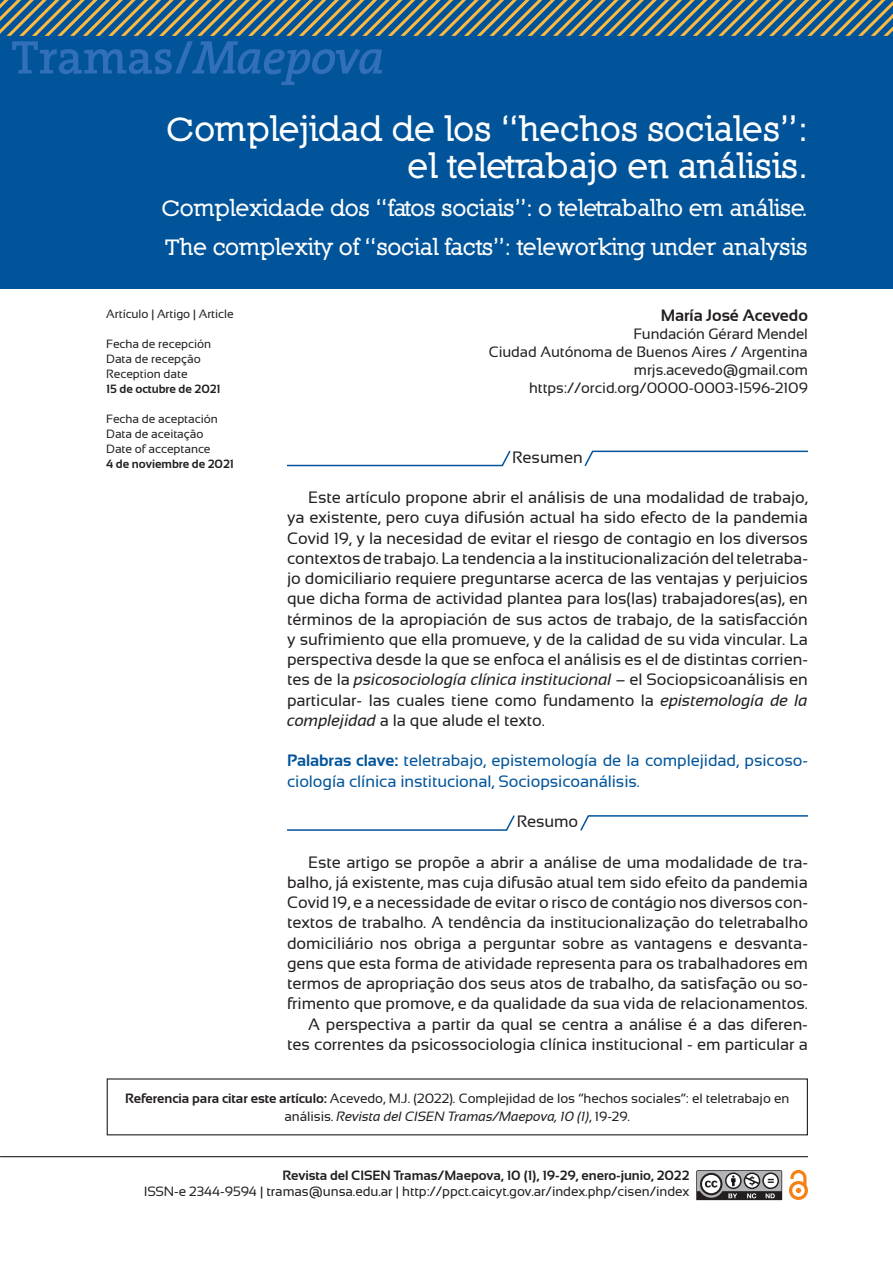
<style>
.page{position:relative;width:893px;height:1263px;background:#fff}
.page>*{position:absolute;margin:0;border:0;box-sizing:border-box;transform-origin:0 0}
.t1{font:36px/37.5px "Nilland Small Caps Bold";letter-spacing:-.005em;color:#fff;text-align:right}
.t2{font:24px/38.2px "Nilland Small Caps Bold";letter-spacing:-.015em;color:#fff}
.t3{font:16.5px/20.2px "Sansation";letter-spacing:-.005em;color:#231f20;text-align:justify}
.t4{font:16.5px/20.2px "Sansation";letter-spacing:-.005em;color:#01549a}
.t5{font:700 16.5px "Sansation";letter-spacing:-.005em;color:#231f20}
.t6{font:15px/18px "Sansation";letter-spacing:-.005em;color:#231f20;text-align:right}
.t7{font:13.5px/18px "Sansation";letter-spacing:-.005em;color:#231f20;text-align:center}
.t8{font:700 13.5px "Sansation";letter-spacing:-.005em;color:#231f20}
.t9{font:12px/15px "Sansation";letter-spacing:-.005em;color:#231f20}
.t10{font:700 12px "Sansation";letter-spacing:-.005em;color:#231f20}
.s1{font-style:italic}
.s2{font-weight:700}
</style>
<div class="page">
<svg style="left:696px;top:1170px;width:86px;height:30px"></svg>
<hr style="left:0;top:1156px;width:808px;height:1px;background:#231f20">
<svg style="left:789px;top:1170px;width:19px;height:30px"></svg>
<div style="left:0;top:0;width:893px;height:289px;background:#01549a"></div>
<svg style="left:0;top:0;width:893px;height:85px"></svg>
<svg style="left:287px;top:450px;width:224px;height:17px"></svg>
<svg style="left:584px;top:450px;width:224px;height:16px"></svg>
<svg style="left:287px;top:815px;width:228px;height:16px"></svg>
<svg style="left:580px;top:815px;width:228px;height:16px"></svg>
<h1 class="t1" style="left:166px;top:109px;width:643px">Complejidad de los “hechos sociales”: el teletrabajo en análisis.</h1>
<h2 class="t2" style="left:162px;top:189px;width:648px">Complexidade dos “fatos sociais”: o teletrabalho em análise.<br>The complexity of “social facts”: teleworking under analysis</h2>
<p class="t9" style="left:106px;top:306px;width:129px">Artículo | Artigo | Article</p>
<p class="t9" style="left:106px;top:336px;width:106px">Fecha de recepción<br>Data de recepção<br>Reception date</p>
<p class="t10" style="left:106px;top:382px;width:116px">15 de octubre de 2021</p>
<p class="t9" style="left:106px;top:411px;width:113px">Fecha de aceptación<br>Data de aceitação<br>Date of acceptance</p>
<p class="t10" style="left:106px;top:457px;width:129px">4 de noviembre de 2021</p>
<p class="t5" style="left:661px;top:306px;width:149px">María José Acevedo</p>
<p class="t6" style="left:489px;top:325px;width:321px">Fundación Gérard Mendel<br>Ciudad Autónoma de Buenos Aires / Argentina mrjs.acevedo@gmail.com https://orcid.org/0000-0003-1596-2109</p>
<p class="t3" style="left:512px;top:447px;width:72px">Resumen</p>
<p class="t3" style="left:287px;top:487px;width:522px;text-indent:21px">Este artículo propone abrir el análisis de una modalidad de trabajo, ya existente, pero cuya difusión actual ha sido efecto de la pandemia Covid 19, y la necesidad de evitar el riesgo de contagio en los diversos contextos de trabajo. La tendencia a la institucionalización del teletraba&shy;jo domiciliario requiere preguntarse acerca de las ventajas y perjuicios que dicha forma de actividad plantea para los(las) trabajadores(as), en términos de la apropiación de sus actos de trabajo, de la satisfacción y sufrimiento que ella promueve, y de la calidad de su vida vincular. La perspectiva desde la que se enfoca el análisis es el de distintas corrien&shy;tes de la <span class="s1">psicosociología clínica institucional</span> – el Sociopsicoanálisis en particular- las cuales tiene como fundamento la <span class="s1">epistemología de la complejidad</span> a la que alude el texto.</p>
<p class="t4" style="left:287px;top:750px;width:522px"><span class="s2">Palabras clave:</span> teletrabajo, epistemología de la complejidad, psicoso&shy;ciología clínica institucional, Sociopsicoanálisis.</p>
<p class="t3" style="left:517px;top:811px;width:63px">Resumo</p>
<p class="t3" style="left:287px;top:852px;width:522px;text-align:right">Este artigo se propõe a abrir a análise de uma modalidade de tra&shy;balho, já existente, mas cuja difusão atual tem sido efeito da pandemia Covid 19, e a necessidade de evitar o risco de contágio nos diversos con&shy;textos de trabalho. A tendência da institucionalização do teletrabalho domiciliário nos obriga a perguntar sobre as vantagens e desvanta&shy;gens que esta forma de atividade representa para os trabalhadores em termos de apropriação dos seus atos de trabalho, da satisfação ou so&shy;frimento que promove, e da qualidade da sua vida de relacionamentos.<br>A perspectiva a partir da qual se centra a análise é a das diferen&shy;tes correntes da psicossociologia clínica institucional - em particular a</p>
<p class="t7" style="left:125px;top:1089px;width:666px"><span class="s2">Referencia para citar este artículo:</span> Acevedo, M.J. (2022). Complejidad de los “hechos sociales”: el teletrabajo en análisis. <span class="s1">Revista del CISEN Tramas/Maepova, 10 (1)</span>, 19-29.</p>
<p class="t8" style="left:282px;top:1168px;width:409px">Revista del CISEN Tramas/Maepova, 10 (1), 19-29, enero-junio, 2022</p>
<p class="t7" style="left:144px;top:1183px;width:547px">ISSN-e 2344-9594 | tramas@unsa.edu.ar | http://ppct.caicyt.gov.ar/index.php/cisen/index</p>
</div>
